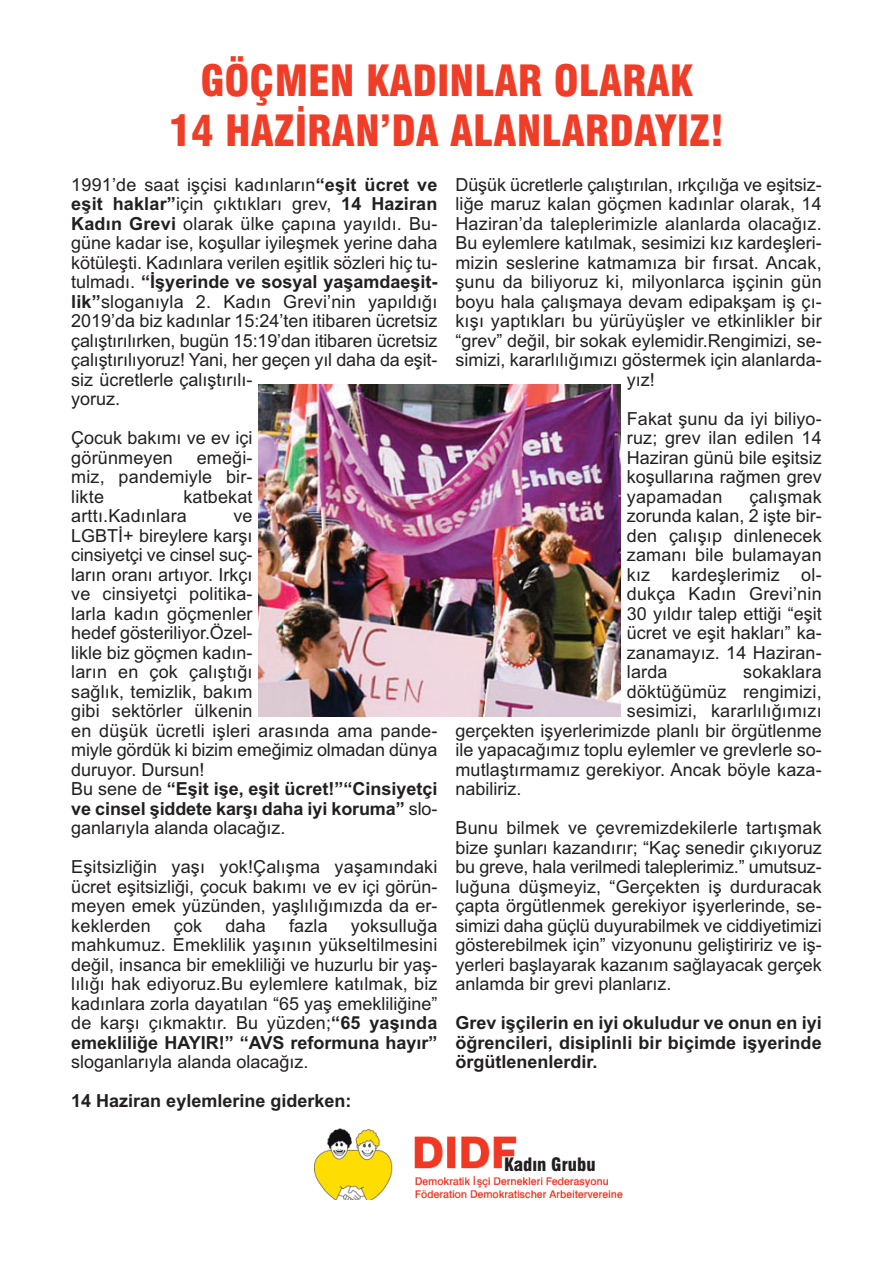
<style>
.page{position:relative;width:893px;height:1263px;background:#fff}
.page>*{position:absolute;margin:0;border:0;box-sizing:border-box;transform-origin:0 0}
.t1{font:900 condensed 42px/50.4px "Swiss 721 BT";color:#ef3d27;text-align:center}
.t2{font:18px/19.5px "Arial";color:#231f20;text-align:justify}
.t3{font:700 18px/19.5px "Arial";color:#231f20;text-align:justify}
.t4{font:900 condensed 18px "Swiss 721 BT";color:#231f20}
.s1{font-weight:700}
</style>
<div class="page">
<img style="left:314px;top:1129px;width:309px;height:70px">
<img style="left:259px;top:385px;width:362px;height:331px">
<h1 class="t1" style="left:169px;top:56px;width:557px">GÖÇMEN KADINLAR OLARAK<br>14 HAZİRAN’DA ALANLARDAYIZ!</h1>
<p class="t2" style="left:71px;top:175px;width:368px;text-align:left">1991’de saat işçisi kadınların<span class="s1">“eşit ücret ve eşit haklar”</span>için çıktıkları grev, <span class="s1">14 Haziran Kadın Grevi</span> olarak ülke çapına yayıldı. Bu&shy;güne kadar ise, koşullar iyileşmek yerine daha kötüleşti. Kadınlara verilen eşitlik sözleri hiç tu&shy;tulmadı. <span class="s1">“İşyerinde ve sosyal yaşamdaeşit&shy;lik”</span>sloganıyla 2. Kadın Grevi’nin yapıldığı 2019’da biz kadınlar 15:24’ten itibaren ücretsiz çalıştırılırken, bugün 15:19’dan itibaren ücretsiz çalıştırılıyoruz! Yani, her geçen yıl daha da eşit&shy;siz ücretlerle çalıştırılı-<br>yoruz.</p>
<p class="t2" style="left:71px;top:428px;width:183px">Çocuk bakımı ve ev içi görünmeyen</p>
<p class="t2" style="left:71px;top:448px;width:183px;text-indent:125px">emeği&shy;miz, pandemiyle bir&shy;likte</p>
<p class="t2" style="left:71px;top:487px;width:183px;text-indent:112px">katbekat arttı.Kadınlara</p>
<p class="t2" style="left:71px;top:506px;width:368px;text-align:left;text-indent:162px">ve<br>LGBTİ+ bireylere karşı<br>cinsiyetçi ve cinsel suç-<br>ların oranı artıyor. Irkçı<br>ve cinsiyetçi politika-<br>larla kadın göçmenler<br>hedef gösteriliyor.Özel-<br>likle biz göçmen kadın-<br>ların en çok çalıştığı<br>sağlık, temizlik, bakım<br>gibi sektörler ülkenin<br>en düşük ücretli işleri arasında ama pande&shy;miyle gördük ki bizim emeğimiz olmadan dünya duruyor. Dursun!<br>Bu sene de <span class="s1">“Eşit işe, eşit ücret!”“Cinsiyetçi ve cinsel şiddete karşı daha iyi koruma”</span> slo&shy;ganlarıyla alanda olacağız.</p>
<p class="t2" style="left:71px;top:857px;width:368px">Eşitsizliğin yaşı yok!Çalışma yaşamındaki ücret eşitsizliği, çocuk bakımı ve ev içi görün&shy;meyen emek yüzünden, yaşlılığımızda da er&shy;keklerden</p>
<p class="t2" style="left:174px;top:916px;width:30px">çok</p>
<p class="t2" style="left:225px;top:916px;width:42px">daha</p>
<p class="t2" style="left:289px;top:916px;width:40px">fazla</p>
<p class="t2" style="left:71px;top:916px;width:368px;text-indent:280px">yoksulluğa mahkumuz. Emeklilik yaşının yükseltilmesini değil, insanca bir emekliliği ve huzurlu bir yaş&shy;lılığı hak ediyoruz.Bu eylemlere katılmak, biz kadınlara zorla dayatılan “65 yaş emekliliğine” de karşı çıkmaktır. Bu yüzden;<span class="s1">“65 yaşında emekliliğe HAYIR!” “AVS reformuna hayır”</span></p>
<p class="t2" style="left:71px;top:1052px;width:239px">sloganlarıyla alanda olacağız.</p>
<p class="t3" style="left:71px;top:1091px;width:282px">14 Haziran eylemlerine giderken:</p>
<p class="t2" style="left:455px;top:175px;width:368px;text-align:center">Düşük ücretlerle çalıştırılan, ırkçılığa ve eşitsiz&shy;liğe maruz kalan göçmen kadınlar olarak, 14<br>Haziran’da taleplerimizle alanlarda olacağız.<br>Bu eylemlere katılmak, sesimizi kız kardeşleri&shy;mizin seslerine katmamıza bir fırsat. Ancak, şunu da biliyoruz ki, milyonlarca işçinin gün boyu hala çalışmaya devam edipakşam iş çı&shy;kışı yaptıkları bu yürüyüşler ve etkinlikler bir “grev” değil, bir sokak eylemidir.Rengimizi, se&shy;simizi, kararlılığımızı göstermek için alanlarda&shy;yız!</p>
<p class="t2" style="left:627px;top:409px;width:196px">Fakat şunu da iyi biliyo&shy;ruz; grev ilan edilen 14<br>Haziran günü bile eşitsiz koşullarına rağmen grev yapamadan</p>
<p class="t2" style="left:627px;top:487px;width:196px;text-indent:123px">çalışmak zorunda kalan, 2 işte bir&shy;den çalışıp dinlenecek zamanı bile bulamayan kız kardeşlerimiz ol&shy;dukça Kadın Grevi’nin 30 yıldır talep ettiği “eşit ücret ve eşit hakları” ka&shy;zanamayız. 14 Haziran&shy;larda</p>
<p class="t2" style="left:743px;top:662px;width:80px">sokaklara</p>
<p class="t2" style="left:627px;top:682px;width:196px">döktüğümüz rengimizi,</p>
<p class="t2" style="left:627px;top:701px;width:196px">sesimizi, kararlılığımızı</p>
<p class="t2" style="left:455px;top:721px;width:368px">gerçekten işyerlerimizde planlı bir örgütlenme</p>
<p class="t2" style="left:455px;top:740px;width:368px">ile yapacağımız toplu eylemler ve grevlerle so-</p>
<p class="t2" style="left:455px;top:760px;width:368px">mutlaştırmamız gerekiyor. Ancak böyle kaza-</p>
<p class="t2" style="left:455px;top:779px;width:68px">nabiliriz.</p>
<p class="t2" style="left:455px;top:818px;width:368px">Bunu bilmek ve çevremizdekilerle tartışmak bize şunları kazandırır; “Kaç senedir çıkıyoruz bu greve, hala verilmedi taleplerimiz.” umutsuz&shy;luğuna düşmeyiz, “Gerçekten iş durduracak çapta örgütlenmek gerekiyor işyerlerinde, se&shy;simizi daha güçlü duyurabilmek ve ciddiyetimizi gösterebilmek için” vizyonunu geliştiririz ve iş&shy;yerleri başlayarak kazanım sağlayacak gerçek anlamda bir grevi planlarız.</p>
<p class="t3" style="left:455px;top:1013px;width:368px">Grev işçilerin en iyi okuludur ve onun en iyi öğrencileri, disiplinli bir biçimde işyerinde örgütlenenlerdir.</p>
<p class="t4" style="left:504px;top:1154px;width:93px">Kadın Grubu</p>
</div>
